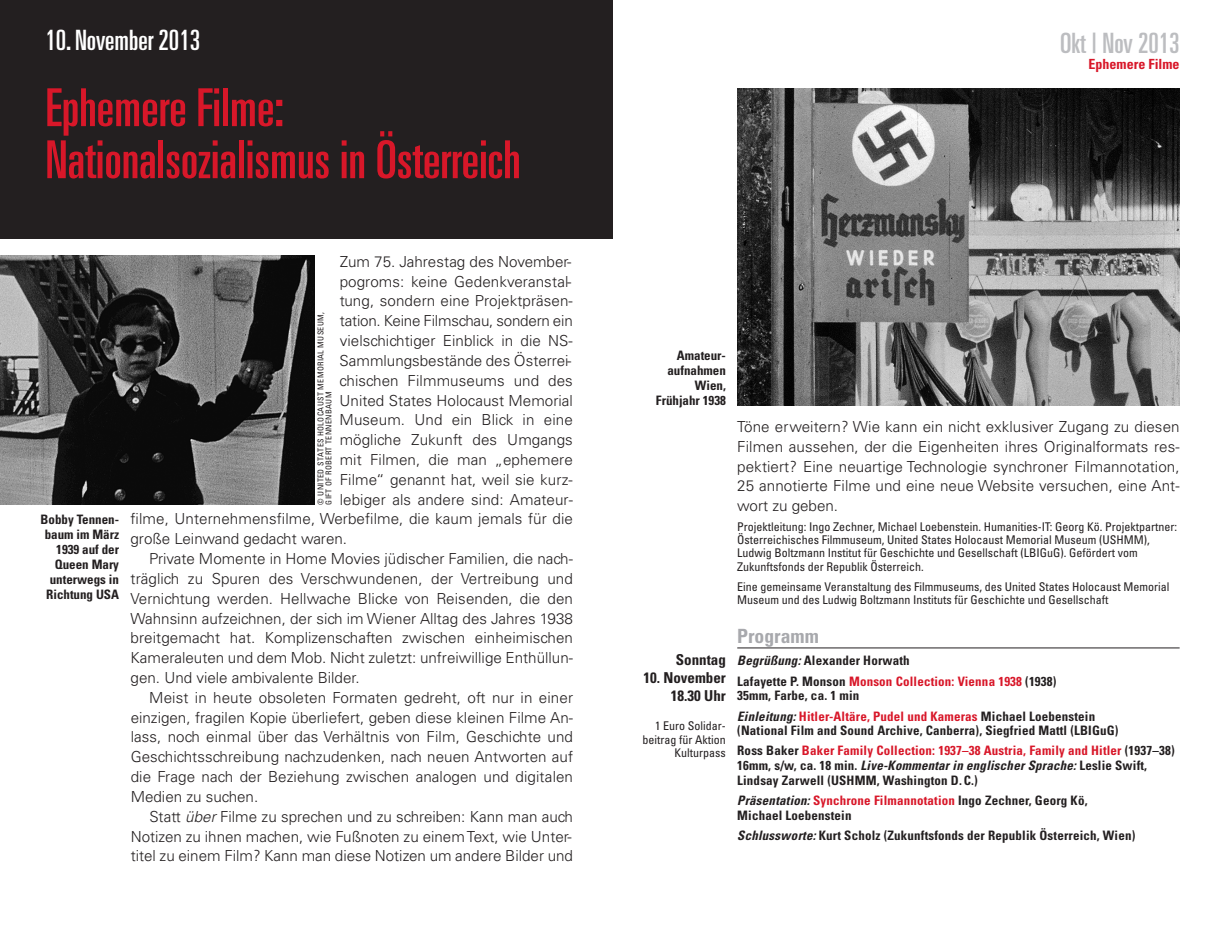
<style>
.page{position:relative;width:1225px;height:925px;background:#fff}
.page>*{position:absolute;margin:0;border:0;box-sizing:border-box;transform-origin:0 0}
.t1{font:ultra-condensed 52.4px/52px "Univers LT";color:#d81729}
.t2{font:ultra-condensed 28px "Univers LT";color:#fff}
.t3{font:ultra-condensed 28px "Univers LT";color:#bcbdc0}
.t4{font:700 condensed 19.6px "Univers LT";color:#a8a9ad}
.t5{font:300 15.2px/19.8px "Univers LT";color:#231f20;text-align:justify}
.t6{font:700 condensed 15px/18px "Univers LT";color:#231f20;text-align:right}
.t7{font:700 condensed 14px "Univers LT";color:#d81729}
.t8{font:700 condensed 13px/15px "Univers LT";letter-spacing:.015em;color:#231f20}
.t9{font:condensed 12px/13.2px "Univers LT";color:#231f20}
.t10{font:condensed 8px/8px "Univers LT";letter-spacing:.045em;color:#231f20}
.s1{font-style:italic}
.s2{color:#d81729}
</style>
<div class="page">
<hr style="left:737px;top:647px;width:442px;height:1px;background:#231f20">
<img style="left:737px;top:88px;width:442px;height:317px">
<img style="left:0;top:256px;width:314px;height:248px">
<div style="left:0;top:0;width:612px;height:238px;background:#231f20"></div>
<h2 class="t2" style="left:45px;top:30px;width:156px">10. November 2013</h2>
<h1 class="t1" style="left:45px;top:86px;width:477px">Ephemere Filme:<br>Nationalsozialismus in Österreich</h1>
<p class="t8" style="left:41px;top:513px;width:80px;text-align:right">Bobby Tennen&shy;baum im März<br>1939 auf der<br>Queen Mary unterwegs in<br>Richtung USA</p>
<p class="t5" style="left:340px;top:253px;width:233px">Zum 75. Jahrestag des November-</p>
<p class="t5" style="left:340px;top:272px;width:233px">pogroms: keine Gedenkveranstal-</p>
<p class="t5" style="left:340px;top:292px;width:235px">tung, sondern eine Projektpräsen-</p>
<p class="t5" style="left:340px;top:312px;width:235px">tation. Keine Filmschau, sondern ein</p>
<p class="t5" style="left:340px;top:332px;width:235px">vielschichtiger Einblick in die NS-</p>
<p class="t5" style="left:340px;top:352px;width:233px">Sammlungsbestände des Österrei-</p>
<p class="t5" style="left:340px;top:371px;width:235px">chischen Filmmuseums und des</p>
<p class="t5" style="left:340px;top:391px;width:235px">United States Holocaust Memorial</p>
<p class="t5" style="left:340px;top:411px;width:235px">Museum. Und ein Blick in eine</p>
<p class="t5" style="left:340px;top:431px;width:235px">mögliche Zukunft des Umgangs</p>
<p class="t5" style="left:340px;top:451px;width:235px">mit Filmen, die man „ephemere</p>
<p class="t5" style="left:340px;top:470px;width:235px">Filme“ genannt hat, weil sie kurz-</p>
<p class="t5" style="left:340px;top:490px;width:235px">lebiger als andere sind: Amateur-</p>
<p class="t5" style="left:130px;top:510px;width:444px">filme, Unternehmensfilme, Werbefilme, die kaum jemals für die</p>
<p class="t5" style="left:131px;top:530px;width:218px">große Leinwand gedacht waren.</p>
<p class="t5" style="left:149px;top:550px;width:425px">Private Momente in Home Movies jüdischer Familien, die nach-</p>
<p class="t5" style="left:131px;top:569px;width:444px">träglich zu Spuren des Verschwundenen, der Vertreibung und</p>
<p class="t5" style="left:131px;top:589px;width:444px">Vernichtung werden. Hellwache Blicke von Reisenden, die den</p>
<p class="t5" style="left:131px;top:609px;width:444px">Wahnsinn aufzeichnen, der sich im Wiener Alltag des Jahres 1938</p>
<p class="t5" style="left:131px;top:629px;width:444px">breitgemacht hat. Komplizenschaften zwischen einheimischen</p>
<p class="t5" style="left:131px;top:649px;width:444px">Kameraleuten und dem Mob. Nicht zuletzt: unfreiwillige Enthüllun-</p>
<p class="t5" style="left:131px;top:668px;width:230px">gen. Und viele ambivalente Bilder.</p>
<p class="t5" style="left:149px;top:688px;width:425px">Meist in heute obsoleten Formaten gedreht, oft nur in einer</p>
<p class="t5" style="left:131px;top:708px;width:444px">einzigen, fragilen Kopie überliefert, geben diese kleinen Filme An-</p>
<p class="t5" style="left:131px;top:728px;width:444px">lass, noch einmal über das Verhältnis von Film, Geschichte und</p>
<p class="t5" style="left:131px;top:748px;width:444px">Geschichtsschreibung nachzudenken, nach neuen Antworten auf</p>
<p class="t5" style="left:131px;top:767px;width:444px">die Frage nach der Beziehung zwischen analogen und digitalen</p>
<p class="t5" style="left:131px;top:787px;width:129px">Medien zu suchen.</p>
<p class="t5" style="left:149px;top:807px;width:425px">Statt <span class="s1">über</span> Filme zu sprechen und zu schreiben: Kann man auch</p>
<p class="t5" style="left:131px;top:827px;width:442px">Notizen zu ihnen machen, wie Fußnoten zu einemText, wie Unter-</p>
<p class="t5" style="left:131px;top:847px;width:444px">titel zu einem Film? Kann man diese Notizen um andere Bilder und</p>
<p class="t10" style="left:317px;top:504px;width:194px;rotate:-90deg">© UNITED STATES HOLOCAUST MEMORIAL MUSEUM,<br>GIFT OF ROBERT TENNENBAUM</p>
<h2 class="t3" style="left:1060px;top:33px;width:121px">Okt | Nov 2013</h2>
<p class="t7" style="left:1088px;top:58px;width:92px">Ephemere Filme</p>
<p class="t8" style="left:656px;top:349px;width:71px;text-align:right">Amateur&shy;aufnahmen<br>Wien,<br>Frühjahr 1938</p>
<p class="t6" style="left:676px;top:652px;width:51px">Sonntag</p>
<p class="t6" style="left:643px;top:670px;width:84px">10. November<br>18.30 Uhr</p>
<p class="t9" style="left:642px;top:720px;width:85px;text-align:right">1 Euro Solidar&shy;beitrag für Aktion<br>Kulturpass</p>
<p class="t5" style="left:737px;top:418px;width:444px">Töne erweitern? Wie kann ein nicht exklusiver Zugang zu diesen Filmen aussehen, der die Eigenheiten ihres Originalformats res&shy;pektiert? Eine neuartige Technologie synchroner Filmannotation, 25 annotierte Filme und eine neue Website versuchen, eine Ant&shy;wort zu geben.</p>
<p class="t9" style="left:737px;top:521px;width:441px">Projektleitung: Ingo Zechner, Michael Loebenstein. Humanities-IT: Georg Kö. Projektpartner:<br>Österreichisches Filmmuseum, United States Holocaust Memorial Museum (USHMM), Ludwig Boltzmann Institut für Geschichte und Gesellschaft (LBIGuG). Gefördert vom Zukunftsfonds der Republik Österreich.</p>
<p class="t9" style="left:737px;top:580px;width:433px">Eine gemeinsame Veranstaltung des Filmmuseums, des United States Holocaust Memorial<br>Museum und des Ludwig Boltzmann Instituts für Geschichte und Gesellschaft</p>
<p class="t4" style="left:737px;top:629px;width:83px">Programm</p>
<p class="t8" style="left:737px;top:651px;width:321px;line-height:20.2px"><span class="s1">Begrüßung:</span> Alexander Horwath<br>Lafayette P. Monson <span class="s2">Monson Collection: Vienna 1938</span> (1938)</p>
<p class="t8" style="left:737px;top:686px;width:359px;line-height:20.2px">35mm, Farbe, ca. 1 min<br><span class="s1">Einleitung:</span> <span class="s2">Hitler-Altäre, Pudel und Kameras</span> Michael Loebenstein</p>
<p class="t8" style="left:737px;top:721px;width:439px;line-height:20.2px">(National Film and Sound Archive, Canberra), Siegfried Mattl (LBIGuG)<br>Ross Baker <span class="s2">Baker Family Collection: 1937–38 Austria, Family and Hitler</span> (1937–38)</p>
<p class="t8" style="left:737px;top:758px;width:411px">16mm, s/w, ca. 18 min. <span class="s1">Live-Kommentar in englischer Sprache:</span> Leslie Swift,<br>Lindsay Zarwell (USHMM, Washington D.C.)</p>
<p class="t8" style="left:737px;top:793px;width:352px"><span class="s1">Präsentation:</span> <span class="s2">Synchrone Filmannotation</span> Ingo Zechner, Georg Kö,<br>Michael Loebenstein</p>
<p class="t8" style="left:737px;top:828px;width:399px"><span class="s1">Schlussworte:</span> Kurt Scholz (Zukunftsfonds der Republik Österreich, Wien)</p>
</div>
